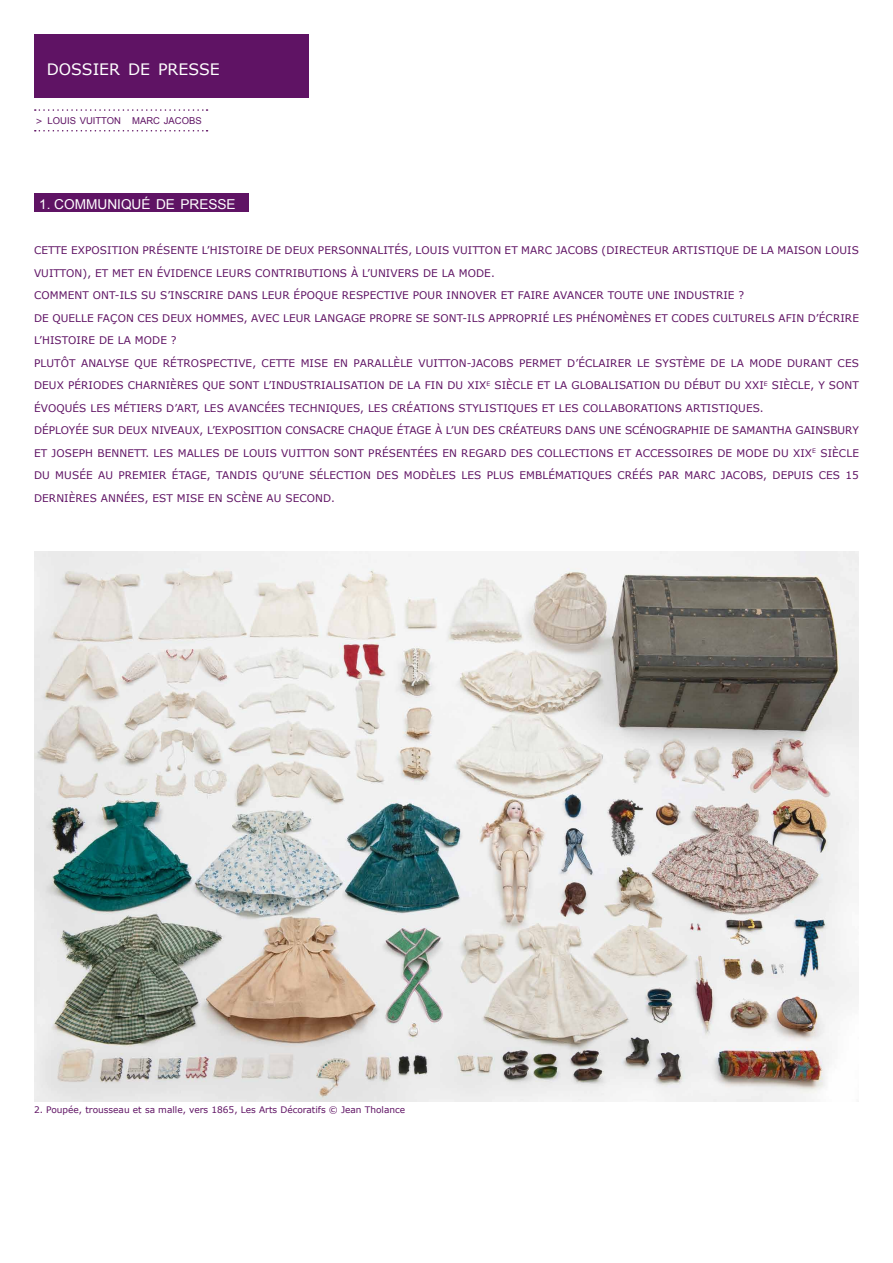
<style>
.page{position:relative;width:893px;height:1263px;background:#fff}
.page>*{position:absolute;margin:0;border:0;box-sizing:border-box;transform-origin:0 0}
.t1{font:15.75px "Verdana";color:#fff}
.t2{font:13.65px "Arial";color:#fff}
.t3{font:10.5px "Verdana";letter-spacing:.01em;color:#5f1364}
.t4{font:9.45px "Arial";color:#5f1364}
.t5{font:9px "Verdana";color:#5f1364}
.s1{font-family:"Verdana";font-size:9px}
.s2{font-size:13.5px}
</style>
<div class="page">
<svg style="left:35px;top:130px;width:173px;height:1px"></svg>
<svg style="left:35px;top:109px;width:173px;height:2px"></svg>
<div style="left:34px;top:34px;width:275px;height:64px;background:#5f1364"></div>
<img style="left:34px;top:552px;width:825px;height:550px">
<div style="left:34px;top:193px;width:215px;height:19px;background:#5f1364"></div>
<h1 class="t1" style="left:47px;top:59px;width:175px">DOSSIER DE PRESSE</h1>
<p class="t4" style="left:36px;top:114px;width:168px"><span class="s1">&gt;</span> LOUIS VUITTON MARC JACOBS</p>
<h2 class="t2" style="left:39px;top:195px;width:198px"><span class="s2">1.</span> COMMUNIQUÉ DE PRESSE</h2>
<p class="t3" style="left:34px;top:244px;width:15px">CETTE</p>
<p class="t3" style="left:71px;top:244px;width:22px">EXPOSITION</p>
<p class="t3" style="left:142px;top:244px;width:8px">PRÉSENTE</p>
<p class="t3" style="left:202px;top:244px;width:16px">L’HISTOIRE</p>
<p class="t3" style="left:266px;top:244px;width:60px">DE DEUX PERSONNALITÉS</p>
<p class="t3" style="left:408px;top:244px;width:67px">, LOUIS VUITTON</p>
<p class="t3" style="left:505px;top:244px;width:34px">ET MARC</p>
<p class="t3" style="left:556px;top:244px;width:14px">JACO</p>
<p class="t3" style="left:584px;top:244px;width:31px">BS (DIRECTE</p>
<p class="t3" style="left:654px;top:244px;width:26px">UR ARTISTI</p>
<p class="t3" style="left:716px;top:244px;width:70px">QUEDE LA MAISON</p>
<p class="t3" style="left:825px;top:244px;width:29px">LOUIS</p>
<p class="t3" style="left:34px;top:266px;width:23px">VUITTON</p>
<p class="t3" style="left:82px;top:266px;width:38px">), ET MET</p>
<p class="t3" style="left:138px;top:266px;width:27px">EN ÉVIDENCE</p>
<p class="t3" style="left:216px;top:266px;width:47px">LEURS CONTRI</p>
<p class="t3" style="left:297px;top:266px;width:23px">BUTIONS</p>
<p class="t3" style="left:351px;top:266px;width:35px">À L’UNIVERS</p>
<p class="t3" style="left:423px;top:266px;width:45px">DELAMODE</p>
<p class="t3" style="left:491px;top:266px;width:5px">.</p>
<p class="t3" style="left:34px;top:289px;width:17px">COMMENT</p>
<p class="t3" style="left:93px;top:289px;width:9px">ONT</p>
<p class="t3" style="left:115px;top:289px;width:12px">-ILS</p>
<p class="t3" style="left:141px;top:289px;width:37px">SU S’INSCRIRE</p>
<p class="t3" style="left:227px;top:289px;width:9px">DANS</p>
<p class="t3" style="left:262px;top:289px;width:40px">LEURÉPO</p>
<p class="t3" style="left:315px;top:289px;width:35px">QUE RESPECTIVE</p>
<p class="t3" style="left:413px;top:289px;width:42px">POURINNOVER</p>
<p class="t3" style="left:501px;top:289px;width:25px">ET FAIRE</p>
<p class="t3" style="left:553px;top:289px;width:9px">AVANCER</p>
<p class="t3" style="left:608px;top:289px;width:74px">TOUTE UNE IND</p>
<p class="t3" style="left:694px;top:289px;width:16px">USTRIE</p>
<p class="t3" style="left:738px;top:289px;width:7px">?</p>
<p class="t3" style="left:34px;top:311px;width:42px">DE QUELLE</p>
<p class="t3" style="left:97px;top:311px;width:48px">FAÇON CES</p>
<p class="t3" style="left:162px;top:311px;width:43px">DEUX HOMMES</p>
<p class="t3" style="left:244px;top:311px;width:16px">, AVEC</p>
<p class="t3" style="left:283px;top:311px;width:40px">LEURLANGAGE</p>
<p class="t3" style="left:369px;top:311px;width:8px">PROPRE</p>
<p class="t3" style="left:416px;top:311px;width:26px">SE SONT</p>
<p class="t3" style="left:462px;top:311px;width:12px">-ILS</p>
<p class="t3" style="left:488px;top:311px;width:8px">APPROPRIÉ</p>
<p class="t3" style="left:553px;top:311px;width:8px">LES</p>
<p class="t3" style="left:576px;top:311px;width:9px">PHÉNOM</p>
<p class="t3" style="left:623px;top:311px;width:15px">ÈNES</p>
<p class="t3" style="left:655px;top:311px;width:26px">ET CODES</p>
<p class="t3" style="left:713px;top:311px;width:43px">CULTURELS</p>
<p class="t3" style="left:778px;top:311px;width:8px">AFIN</p>
<p class="t3" style="left:808px;top:311px;width:19px">D’ÉCRIRE</p>
<p class="t3" style="left:34px;top:334px;width:16px">L’HISTOIRE</p>
<p class="t3" style="left:99px;top:334px;width:45px">DELAMODE</p>
<p class="t3" style="left:171px;top:334px;width:7px">?</p>
<p class="t3" style="left:34px;top:356px;width:56px">PLUTÔT ANAL</p>
<p class="t3" style="left:109px;top:356px;width:62px">YSE QUE RÉTROSPECTIVE</p>
<p class="t3" style="left:252px;top:356px;width:17px">, CETTE</p>
<p class="t3" style="left:301px;top:356px;width:8px">MISE</p>
<p class="t3" style="left:334px;top:356px;width:8px">EN</p>
<p class="t3" style="left:354px;top:356px;width:8px">PARALL</p>
<p class="t3" style="left:394px;top:356px;width:48px">ÈLE VUITTON</p>
<p class="t3" style="left:467px;top:356px;width:18px">-JACO</p>
<p class="t3" style="left:499px;top:356px;width:28px">BS PERMET</p>
<p class="t3" style="left:567px;top:356px;width:19px">D’ÉCLAIRER</p>
<p class="t3" style="left:637px;top:356px;width:61px">LE SYSTÈME</p>
<p class="t3" style="left:711px;top:356px;width:8px">DE</p>
<p class="t3" style="left:731px;top:356px;width:28px">LA MODE</p>
<p class="t3" style="left:787px;top:356px;width:25px">DURANT</p>
<p class="t3" style="left:838px;top:356px;width:8px">CES</p>
<p class="t3" style="left:34px;top:379px;width:42px">DEUX PÉRIODES</p>
<p class="t3" style="left:128px;top:379px;width:8px">CHARNI</p>
<p class="t3" style="left:170px;top:379px;width:15px">ÈRES</p>
<p class="t3" style="left:202px;top:379px;width:36px">QUE SONT</p>
<p class="t3" style="left:263px;top:379px;width:16px">L’IND</p>
<p class="t3" style="left:292px;top:379px;width:16px">USTRIALISATION</p>
<p class="t3" style="left:389px;top:379px;width:43px">DELAFIN</p>
<p class="t3" style="left:447px;top:379px;width:73px">DU XIX<sup>E</sup> SIÈCLE</p>
<p class="t3" style="left:537px;top:379px;width:43px">ETLAGLO</p>
<p class="t3" style="left:594px;top:379px;width:15px">BALISATION</p>
<p class="t3" style="left:664px;top:379px;width:134px">DU DÉBUT DU XXI<sup>E</sup> SIÈCLE</p>
<p class="t3" style="left:810px;top:379px;width:27px">, Y SONT</p>
<p class="t3" style="left:34px;top:401px;width:8px">ÉVO</p>
<p class="t3" style="left:56px;top:401px;width:42px">QUÉS LES</p>
<p class="t3" style="left:114px;top:401px;width:8px">MÉTIERS</p>
<p class="t3" style="left:166px;top:401px;width:45px">D’ART, LES</p>
<p class="t3" style="left:228px;top:401px;width:9px">AVANCÉES</p>
<p class="t3" style="left:289px;top:401px;width:8px">TECHNI</p>
<p class="t3" style="left:330px;top:401px;width:45px">QUES, LES</p>
<p class="t3" style="left:392px;top:401px;width:8px">CRÉATIONS</p>
<p class="t3" style="left:459px;top:401px;width:27px">STYLISTI</p>
<p class="t3" style="left:508px;top:401px;width:59px">QUES ET LES</p>
<p class="t3" style="left:583px;top:401px;width:8px">COLLA</p>
<p class="t3" style="left:618px;top:401px;width:16px">BORATIONS</p>
<p class="t3" style="left:686px;top:401px;width:8px">ARTISTI</p>
<p class="t3" style="left:730px;top:401px;width:35px">QUES.</p>
<p class="t3" style="left:34px;top:424px;width:16px">DÉPLO</p>
<p class="t3" style="left:69px;top:424px;width:90px">YÉE SUR DEUX NIVEA</p>
<p class="t3" style="left:185px;top:424px;width:52px">UX, L’EXPOSITION</p>
<p class="t3" style="left:286px;top:424px;width:9px">CONSACRE</p>
<p class="t3" style="left:348px;top:424px;width:9px">CHA</p>
<p class="t3" style="left:371px;top:424px;width:34px">QUE ÉTAGE</p>
<p class="t3" style="left:435px;top:424px;width:46px">À L’UN DES</p>
<p class="t3" style="left:498px;top:424px;width:8px">CRÉATE</p>
<p class="t3" style="left:539px;top:424px;width:34px">URS DANS</p>
<p class="t3" style="left:599px;top:424px;width:34px">UNE SCÉNOGRAPHIE</p>
<p class="t3" style="left:714px;top:424px;width:34px">DE SAMANTHA</p>
<p class="t3" style="left:796px;top:424px;width:16px">GAINS</p>
<p class="t3" style="left:830px;top:424px;width:30px">BURY</p>
<p class="t3" style="left:34px;top:446px;width:31px">ET JOSEPH</p>
<p class="t3" style="left:97px;top:446px;width:8px">BENNETT</p>
<p class="t3" style="left:145px;top:446px;width:41px">. LES MALLES</p>
<p class="t3" style="left:224px;top:446px;width:80px">DE LOUIS VUITTON</p>
<p class="t3" style="left:334px;top:446px;width:9px">SONT</p>
<p class="t3" style="left:368px;top:446px;width:8px">PRÉSENTÉES</p>
<p class="t3" style="left:442px;top:446px;width:28px">EN REGARD</p>
<p class="t3" style="left:511px;top:446px;width:8px">DES</p>
<p class="t3" style="left:537px;top:446px;width:8px">COLLECTIONS</p>
<p class="t3" style="left:618px;top:446px;width:26px">ET ACCESSOIRES</p>
<p class="t3" style="left:717px;top:446px;width:28px">DE MODE</p>
<p class="t3" style="left:773px;top:446px;width:74px">DU XIX<sup>E</sup> SIÈCLE</p>
<p class="t3" style="left:34px;top:469px;width:46px">DU MUSÉE</p>
<p class="t3" style="left:98px;top:469px;width:29px">AU PREMIER</p>
<p class="t3" style="left:172px;top:469px;width:8px">ÉTAGE</p>
<p class="t3" style="left:207px;top:469px;width:17px">, TANDIS</p>
<p class="t3" style="left:263px;top:469px;width:35px">QU’UNE</p>
<p class="t3" style="left:310px;top:469px;width:8px">SÉLECTION</p>
<p class="t3" style="left:376px;top:469px;width:8px">DES</p>
<p class="t3" style="left:404px;top:469px;width:9px">MOD</p>
<p class="t3" style="left:429px;top:469px;width:14px">ÈLES</p>
<p class="t3" style="left:461px;top:469px;width:8px">LES</p>
<p class="t3" style="left:487px;top:469px;width:64px">PLUSEM BLÉMATI</p>
<p class="t3" style="left:582px;top:469px;width:24px">QUES</p>
<p class="t3" style="left:617px;top:469px;width:8px">CRÉÉS</p>
<p class="t3" style="left:658px;top:469px;width:8px">PAR</p>
<p class="t3" style="left:684px;top:469px;width:18px">MARC</p>
<p class="t3" style="left:721px;top:469px;width:14px">JACO</p>
<p class="t3" style="left:749px;top:469px;width:32px">BS, DEP</p>
<p class="t3" style="left:794px;top:469px;width:33px">UIS CES</p>
<p class="t3" style="left:845px;top:469px;width:15px">15</p>
<p class="t3" style="left:34px;top:491px;width:8px">DERNI</p>
<p class="t3" style="left:69px;top:491px;width:15px">ÈRES</p>
<p class="t3" style="left:101px;top:491px;width:9px">ANNÉES</p>
<p class="t3" style="left:145px;top:491px;width:16px">, EST</p>
<p class="t3" style="left:177px;top:491px;width:8px">MISE</p>
<p class="t3" style="left:208px;top:491px;width:86px">EN SCÈNE AU SECOND</p>
<p class="t3" style="left:331px;top:491px;width:5px">.</p>
<p class="t5" style="left:34px;top:1104px;width:373px">2. POUPÉE, TROUSSEAU ET SA MALLE, VERS 1865, LES ARTS DÉCORATIFS © JEAN THOLANCE</p>
</div>
